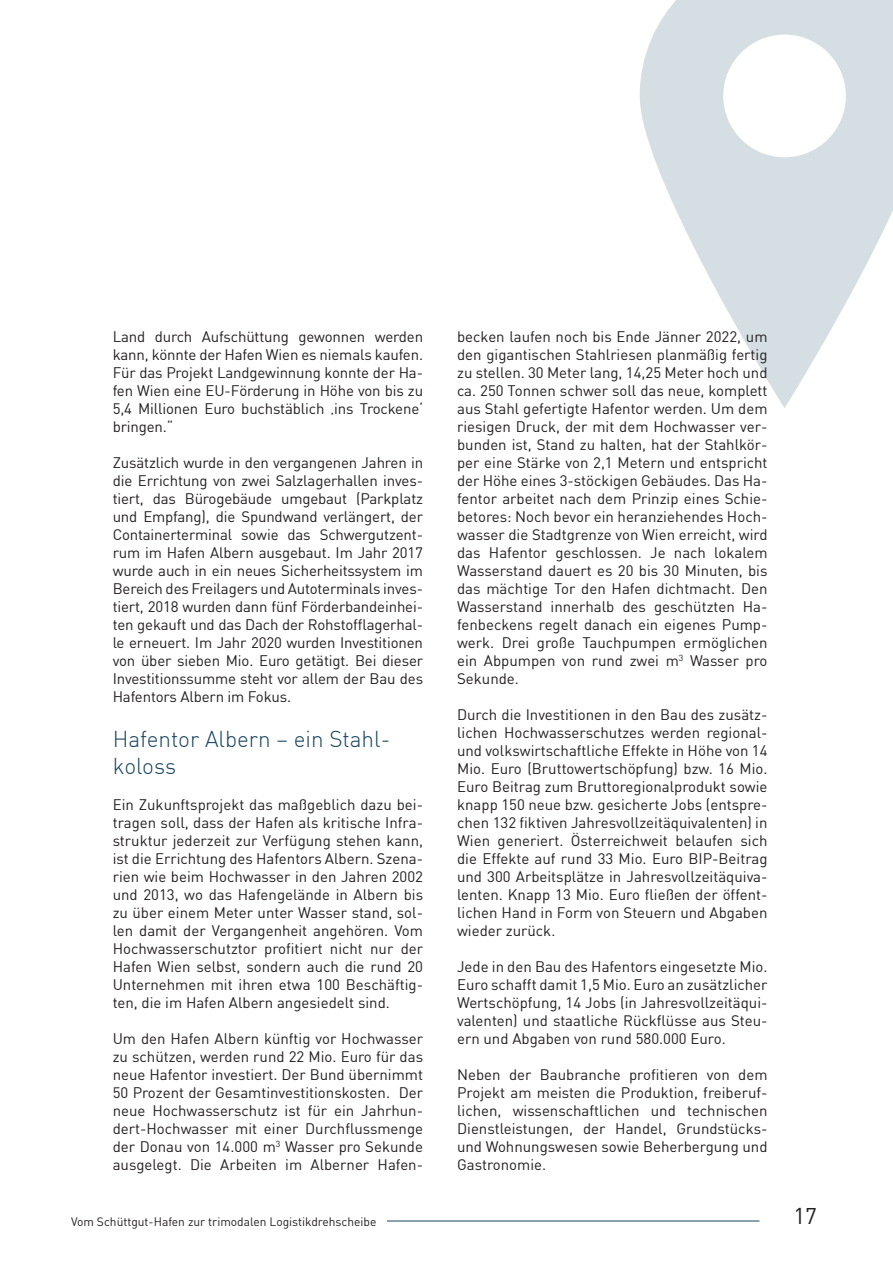
<style>
.page{position:relative;width:893px;height:1263px;background:#fff}
.page>*{position:absolute;margin:0;border:0;box-sizing:border-box;transform-origin:0 0}
.t1{font:300 22.5px/27px "DIN";color:#16445f}
.t2{font:22.5px "DIN";color:#231f20}
.t3{font:15px/18px "DIN";color:#231f20;text-align:justify}
.t4{font:12px "DIN";color:#231f20}
</style>
<div class="page">
<hr style="left:387px;top:1220px;width:372px;height:1px;background:#16445f">
<svg style="left:640px;top:0;width:253px;height:408px;fill:#d5dee2"></svg>
<p class="t3" style="left:113px;top:327px;width:312px">Land durch Aufschüttung gewonnen werden kann, könnte der Hafen Wien es niemals kaufen.<br>Für das Projekt Landgewinnung konnte der Ha&shy;fen Wien eine EU-Förderung in Höhe von bis zu 5,4 Millionen Euro buchstäblich ‚ins Trockene‘ bringen.“</p>
<p class="t3" style="left:113px;top:453px;width:312px">Zusätzlich wurde in den vergangenen Jahren in die Errichtung von zwei Salzlagerhallen inves&shy;tiert, das Bürogebäude umgebaut (Parkplatz und Empfang), die Spundwand verlängert, der Containerterminal sowie das Schwergutzent&shy;rum im Hafen Albern ausgebaut. Im Jahr 2017 wurde auch in ein neues Sicherheitssystem im Bereich des Freilagers und Autoterminals inves&shy;tiert, 2018 wurden dann fünf Förderbandeinhei&shy;ten gekauft und das Dach der Rohstofflagerhal&shy;le erneuert. Im Jahr 2020 wurden Investitionen von über sieben Mio. Euro getätigt. Bei dieser Investitionssumme steht vor allem der Bau des Hafentors Albern im Fokus.</p>
<h1 class="t1" style="left:113px;top:725px;width:279px">Hafentor Albern – ein Stahl&shy;koloss</h1>
<p class="t3" style="left:113px;top:795px;width:312px">Ein Zukunftsprojekt das maßgeblich dazu bei&shy;tragen soll, dass der Hafen als kritische Infra&shy;struktur jederzeit zur Verfügung stehen kann, ist die Errichtung des Hafentors Albern. Szena&shy;rien wie beim Hochwasser in den Jahren 2002 und 2013, wo das Hafengelände in Albern bis zu über einem Meter unter Wasser stand, sol&shy;len damit der Vergangenheit angehören. Vom Hochwasserschutztor profitiert nicht nur der Hafen Wien selbst, sondern auch die rund 20<br>Unternehmen mit ihren etwa 100 Beschäftig&shy;ten, die im Hafen Albern angesiedelt sind.</p>
<p class="t3" style="left:113px;top:1029px;width:312px">Um den Hafen Albern künftig vor Hochwasser zu schützen, werden rund 22 Mio. Euro für das neue Hafentor investiert. Der Bund übernimmt 50 Prozent der Gesamtinvestitionskosten. Der neue Hochwasserschutz ist für ein Jahrhun&shy;dert-Hochwasser mit einer Durchflussmenge der Donau von 14.000 m<sup>3</sup> Wasser pro Sekunde ausgelegt. Die Arbeiten im Alberner Hafen-</p>
<p class="t3" style="left:457px;top:327px;width:312px">becken laufen noch bis Ende Jänner 2022, um den gigantischen Stahlriesen planmäßig fertig zu stellen. 30 Meter lang, 14,25 Meter hoch und ca. 250 Tonnen schwer soll das neue, komplett aus Stahl gefertigte Hafentor werden. Um dem riesigen Druck, der mit dem Hochwasser ver&shy;bunden ist, Stand zu halten, hat der Stahlkör&shy;per eine Stärke von 2,1 Metern und entspricht der Höhe eines 3-stöckigen Gebäudes. Das Ha&shy;fentor arbeitet nach dem Prinzip eines Schie&shy;betores: Noch bevor ein heranziehendes Hoch&shy;wasser die Stadtgrenze von Wien erreicht, wird das Hafentor geschlossen. Je nach lokalem Wasserstand dauert es 20 bis 30 Minuten, bis das mächtige Tor den Hafen dichtmacht. Den Wasserstand innerhalb des geschützten Ha&shy;fenbeckens regelt danach ein eigenes Pump&shy;werk. Drei große Tauchpumpen ermöglichen ein Abpumpen von rund zwei m<sup>3</sup> Wasser pro Sekunde.</p>
<p class="t3" style="left:457px;top:705px;width:312px">Durch die Investitionen in den Bau des zusätz&shy;lichen Hochwasserschutzes werden regional&shy;und volkswirtschaftliche Effekte in Höhe von 14<br>Mio. Euro (Bruttowertschöpfung) bzw. 16 Mio.<br>Euro Beitrag zum Bruttoregionalprodukt sowie knapp 150 neue bzw. gesicherte Jobs (entspre&shy;chen 132 fiktiven Jahresvollzeitäquivalenten) in Wien generiert. Österreichweit belaufen sich die Effekte auf rund 33 Mio. Euro BIP-Beitrag und 300 Arbeitsplätze in Jahresvollzeitäquiva&shy;lenten. Knapp 13 Mio. Euro fließen der öffent&shy;lichen Hand in Form von Steuern und Abgaben wieder zurück.</p>
<p class="t3" style="left:457px;top:957px;width:312px">Jede in den Bau des Hafentors eingesetzte Mio.<br>Euro schafft damit 1,5 Mio. Euro an zusätzlicher Wertschöpfung, 14 Jobs (in Jahresvollzeitäqui&shy;valenten) und staatliche Rückflüsse aus Steu&shy;ern und Abgaben von rund 580.000 Euro.</p>
<p class="t3" style="left:457px;top:1065px;width:312px">Neben der Baubranche profitieren von dem Projekt am meisten die Produktion, freiberuf&shy;lichen, wissenschaftlichen und technischen Dienstleistungen, der Handel, Grundstücks&shy;und Wohnungswesen sowie Beherbergung und Gastronomie.</p>
<p class="t4" style="left:71px;top:1214px;width:307px">Vom Schüttgut-Hafen zur trimodalen Logistikdrehscheibe</p>
<h1 class="t2" style="left:793px;top:1202px;width:25px">17</h1>
</div>
